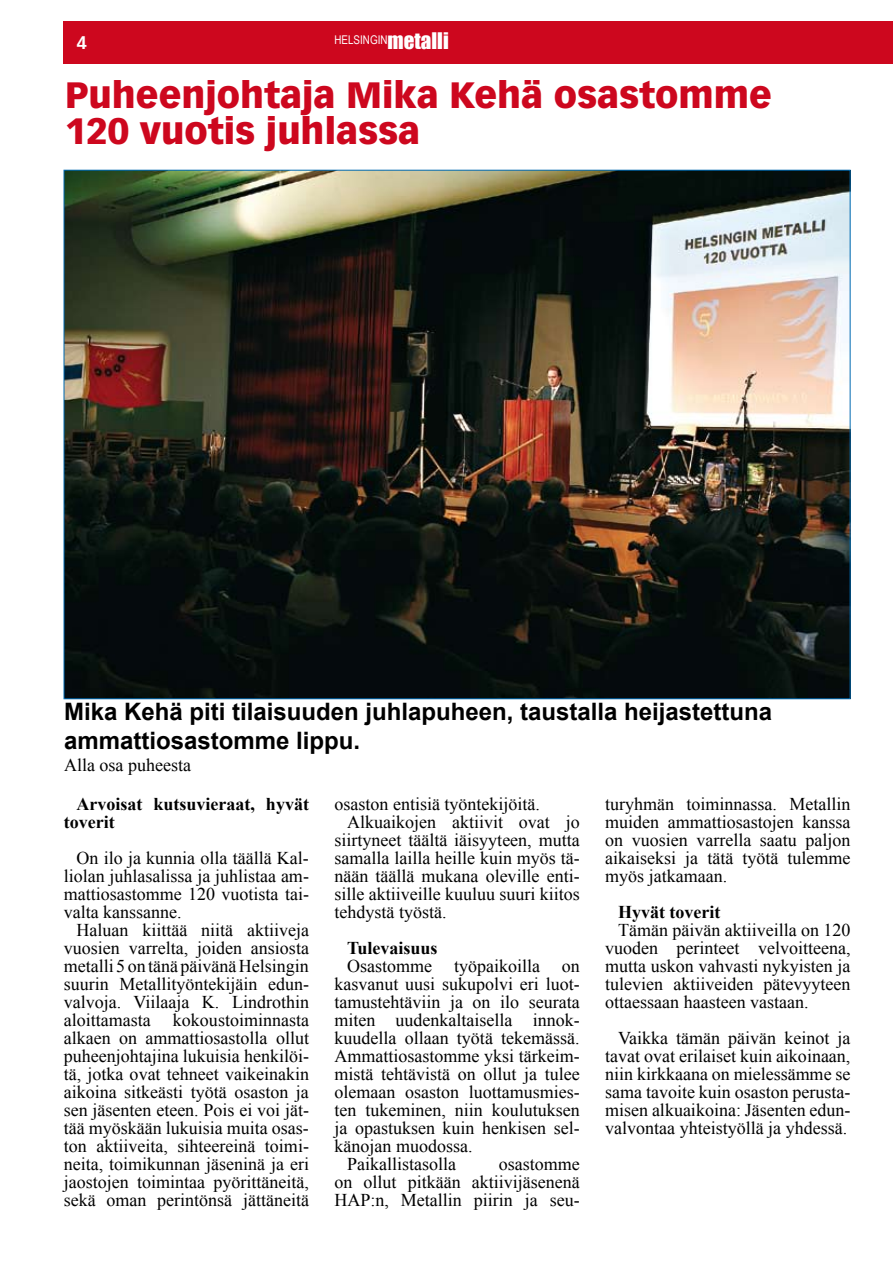
<style>
.page{position:relative;width:893px;height:1263px;background:#fff}
.page>*{position:absolute;margin:0;border:0;box-sizing:border-box;transform-origin:0 0}
.t1{font:900 36px/36px "Vectora LT Std";color:#cd071e}
.t2{font:700 24px/28.8px "Arial";color:#000}
.t3{font:18px/18px "Times New Roman";color:#000;text-align:justify}
.t4{font:700 18px/18px "Times New Roman";color:#000}
.t5{font:700 18px "Vectora LT Std";color:#fff}
.t6{font:12px "Arial Narrow";color:#fff}
.s1{font-family:"Impact";font-size:21px}
</style>
<div class="page">
<div style="left:64px;top:21px;width:829px;height:43px;background:#cd071e"></div>
<img style="left:66px;top:172px;width:782px;height:525px">
<p class="t5" style="left:77px;top:32px;width:12px">4</p>
<p class="t6" style="left:334px;top:31px;width:116px">HELSINGIN<span class="s1">metalli</span></p>
<h1 class="t1" style="left:65px;top:77px;width:708px">Puheenjohtaja Mika Kehä osastomme<br>120 vuotis juhlassa</h1>
<h2 class="t2" style="left:64px;top:698px;width:710px">Mika Kehä piti tilaisuuden juhlapuheen, taustalla heijastettuna ammattiosastomme lippu.</h2>
<p class="t3" style="left:64px;top:755px;width:128px">Alla osa puheesta</p>
<p class="t4" style="left:64px;top:795px;width:247px;text-indent:13px">Arvoisat kutsuvieraat, hyvät toverit</p>
<p class="t3" style="left:64px;top:849px;width:247px;text-indent:13px">On ilo ja kunnia olla täällä Kal&shy;liolan juhlasalissa ja juhlistaa am&shy;mattiosastomme 120 vuotista tai&shy;valta kanssanne.</p>
<p class="t3" style="left:64px;top:921px;width:247px;text-indent:13px">Haluan kiittää niitä aktiiveja vuosien varrelta, joiden ansiosta metalli 5 on tänä päivänä Helsingin suurin Metallityöntekijäin edun&shy;valvoja. Viilaaja K. Lindrothin aloittamasta kokoustoiminnasta alkaen on ammattiosastolla ollut puheenjohtajina lukuisia henkilöi&shy;tä, jotka ovat tehneet vaikeinakin aikoina sitkeästi työtä osaston ja sen jäsenten eteen. Pois ei voi jät&shy;tää myöskään lukuisia muita osas&shy;ton aktiiveita, sihteereinä toimi&shy;neita, toimikunnan jäseninä ja eri jaostojen toimintaa pyörittäneitä, sekä oman perintönsä jättäneitä</p>
<p class="t3" style="left:334px;top:795px;width:207px">osaston entisiä työntekijöitä.</p>
<p class="t3" style="left:347px;top:813px;width:234px">Alkuaikojen aktiivit ovat jo</p>
<p class="t3" style="left:334px;top:831px;width:247px">siirtyneet täältä iäisyyteen, mutta</p>
<p class="t3" style="left:334px;top:849px;width:247px">samalla lailla heille kuin myös tä-</p>
<p class="t3" style="left:334px;top:867px;width:247px">nään täällä mukana oleville enti-</p>
<p class="t3" style="left:334px;top:885px;width:247px">sille aktiiveille kuuluu suuri kiitos</p>
<p class="t3" style="left:334px;top:903px;width:113px">tehdystä työstä.</p>
<p class="t4" style="left:347px;top:939px;width:92px">Tulevaisuus</p>
<p class="t3" style="left:347px;top:957px;width:234px">Osastomme työpaikoilla on</p>
<p class="t3" style="left:334px;top:975px;width:247px">kasvanut uusi sukupolvi eri luot-</p>
<p class="t3" style="left:334px;top:993px;width:247px">tamustehtäviin ja on ilo seurata</p>
<p class="t3" style="left:334px;top:1011px;width:247px">miten uudenkaltaisella innok-</p>
<p class="t3" style="left:334px;top:1029px;width:247px">kuudella ollaan työtä tekemässä.</p>
<p class="t3" style="left:334px;top:1047px;width:247px">Ammattiosastomme yksi tärkeim-</p>
<p class="t3" style="left:334px;top:1065px;width:247px">mistä tehtävistä on ollut ja tulee</p>
<p class="t3" style="left:334px;top:1083px;width:247px">olemaan osaston luottamusmies-</p>
<p class="t3" style="left:334px;top:1101px;width:247px">ten tukeminen, niin koulutuksen</p>
<p class="t3" style="left:334px;top:1119px;width:247px">ja opastuksen kuin henkisen sel-</p>
<p class="t3" style="left:334px;top:1137px;width:139px">känojan muodossa.</p>
<p class="t3" style="left:347px;top:1155px;width:111px">Paikallistasolla</p>
<p class="t3" style="left:334px;top:1155px;width:247px;text-indent:164px">osastomme on ollut pitkään aktiivijäsenenä HAP:n, Metallin piirin ja seu-</p>
<p class="t3" style="left:605px;top:795px;width:247px">turyhmän toiminnassa. Metallin muiden ammattiosastojen kanssa on vuosien varrella saatu paljon aikaiseksi ja tätä työtä tulemme myös jatkamaan.</p>
<p class="t4" style="left:618px;top:903px;width:104px">Hyvät toverit</p>
<p class="t3" style="left:605px;top:921px;width:247px;text-indent:13px">Tämän päivän aktiiveilla on 120 vuoden perinteet velvoitteena, mutta uskon vahvasti nykyisten ja tulevien aktiiveiden pätevyyteen ottaessaan haasteen vastaan.</p>
<p class="t3" style="left:605px;top:1029px;width:247px;text-indent:13px">Vaikka tämän päivän keinot ja tavat ovat erilaiset kuin aikoinaan, niin kirkkaana on mielessämme se sama tavoite kuin osaston perusta&shy;misen alkuaikoina: Jäsenten edun&shy;valvontaa yhteistyöllä ja yhdessä.</p>
</div>
